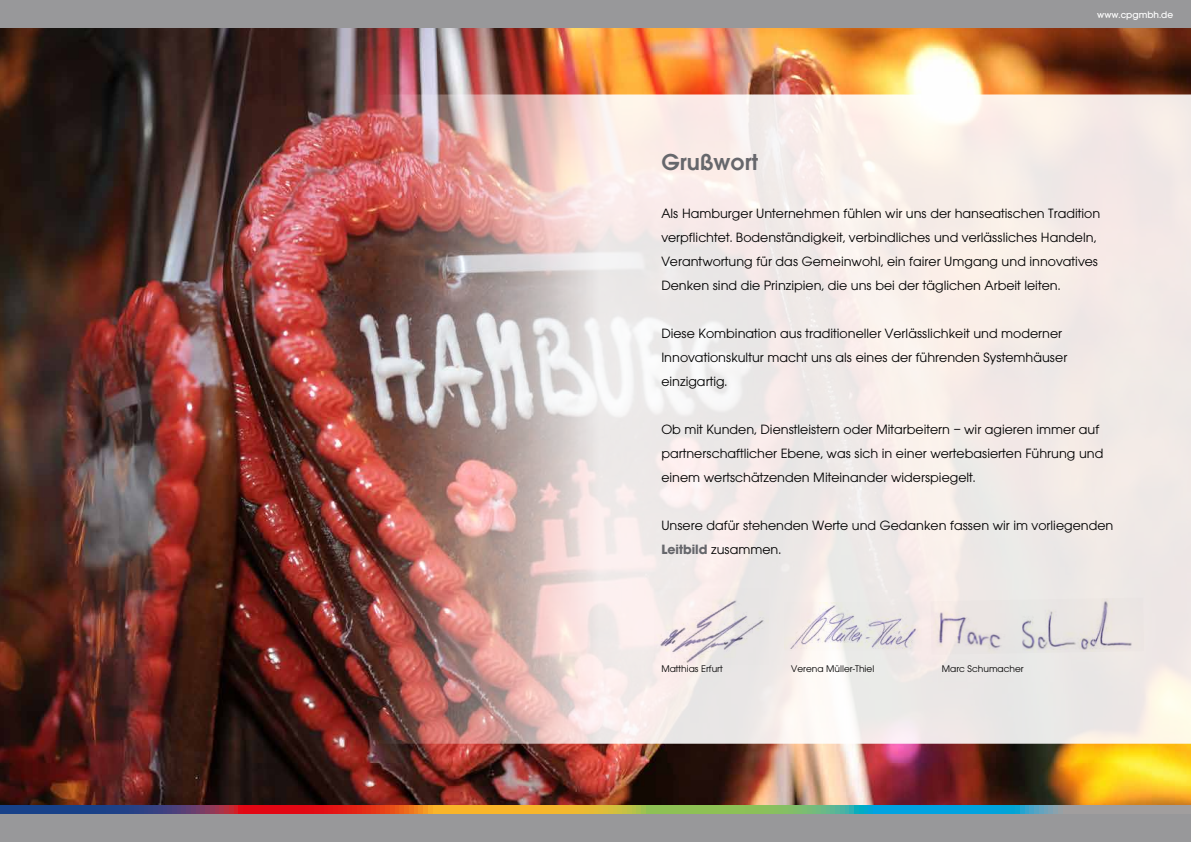
<style>
.page{position:relative;width:1191px;height:842px;background:#fff}
.page>*{position:absolute;margin:0;border:0;box-sizing:border-box;transform-origin:0 0}
.t1{font:600 24px "Avant Gard";color:#66676c}
.t2{font:14px/24px "Avant Gard";color:#000}
.t3{font:10px "Avant Gard";color:#000}
.t4{font:500 10px "Avant Gard";color:#fff}
.s1{font-weight:700;color:#66676c}
</style>
<div class="page">
<img style="left:0;top:27px;width:1191px;height:779px">
<div style="left:0;top:0;width:1191px;height:27px;background:#98989a"></div>
<svg style="left:0;top:806px;width:1191px;height:8px;background:#87836d"></svg>
<div style="left:0;top:814px;width:1191px;height:28px;background:#98989a"></div>
<img style="left:362px;top:94px;width:829px;height:650px">
<img style="left:930px;top:598px;width:214px;height:57px">
<img style="left:785px;top:602px;width:136px;height:48px">
<img style="left:655px;top:588px;width:113px;height:76px">
<p class="t4" style="left:1097px;top:9px;width:77px">www.cpgmbh.de</p>
<h1 class="t1" style="left:661px;top:148px;width:99px">Grußwort</h1>
<p class="t2" style="left:661px;top:202px;width:440px">Als Hamburger Unternehmen fühlen wir uns der hanseatischen Tradition verpflichtet. Bodenständigkeit, verbindliches und verlässliches Handeln, Verantwortung für das Gemeinwohl, ein fairer Umgang und innovatives Denken sind die Prinzipien, die uns bei der täglichen Arbeit leiten.</p>
<p class="t2" style="left:661px;top:322px;width:407px">Diese Kombination aus traditioneller Verlässlichkeit und moderner<br>Innovationskultur macht uns als eines der führenden Systemhäuser einzigartig.</p>
<p class="t2" style="left:661px;top:418px;width:443px">Ob mit Kunden, Dienstleistern oder Mitarbeitern – wir agieren immer auf partnerschaftlicher Ebene, was sich in einer wertebasierten Führung und einem wertschätzenden Miteinander widerspiegelt.</p>
<p class="t2" style="left:661px;top:514px;width:453px">Unsere dafür stehenden Werte und Gedanken fassen wir im vorliegenden<br><span class="s1">Leitbild</span> zusammen.</p>
<p class="t3" style="left:661px;top:663px;width:63px">Matthias Erfurt</p>
<p class="t3" style="left:791px;top:663px;width:85px">Verena Müller-Thiel</p>
<p class="t3" style="left:942px;top:663px;width:83px">Marc Schumacher</p>
</div>
